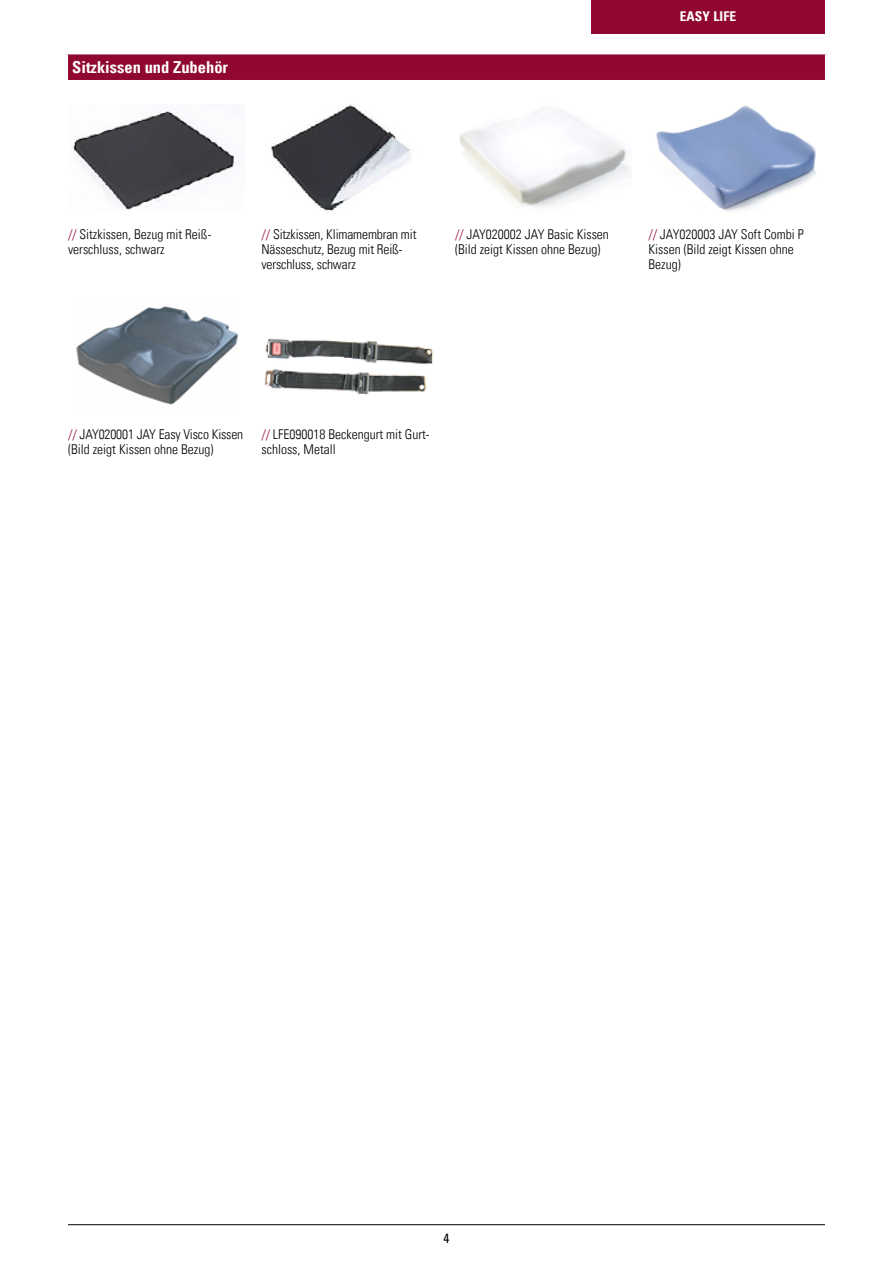
<style>
.page{position:relative;width:893px;height:1263px;background:#fff}
.page>*{position:absolute;margin:0;border:0;box-sizing:border-box;transform-origin:0 0}
.t1{font:16.5px "Univers Com 67 Bold Cond";color:#fff}
.t2{font:13.5px/15px "Univers Com 47 Light Cond";color:#000}
.t3{font:13.5px "Univers Com 67 Bold Cond";letter-spacing:.01em;color:#fff}
.t4{font:condensed 13.5px "Univers Com 57";color:#000}
.s1{color:#900730}
</style>
<div class="page">
<img style="left:460px;top:109px;width:170px;height:98px">
<img style="left:73px;top:111px;width:162px;height:99px">
<img style="left:656px;top:105px;width:160px;height:106px">
<img style="left:76px;top:306px;width:162px;height:99px">
<img style="left:271px;top:104px;width:140px;height:107px">
<img style="left:264px;top:338px;width:170px;height:57px">
<div style="left:66px;top:53px;width:761px;height:29px;background:#900730"></div>
<hr style="left:65px;top:51px;width:763px;height:3px;background:#fff">
<hr style="left:65px;top:54px;width:3px;height:26px;background:#fff">
<hr style="left:825px;top:54px;width:3px;height:26px;background:#fff">
<hr style="left:65px;top:80px;width:763px;height:3px;background:#fff">
<div style="left:591px;top:0;width:234px;height:34px;background:#900730"></div>
<hr style="left:68px;top:1224px;width:757px;height:1px;background:#000">
<p class="t1" style="left:72px;top:57px;width:157px">Sitzkissen und Zubehör</p>
<p class="t3" style="left:680px;top:8px;width:58px">EASY LIFE</p>
<p class="t2" style="left:68px;top:227px;width:144px"><span class="s1">//</span> Sitzkissen, Bezug mit Reiß&shy;verschluss, schwarz</p>
<p class="t2" style="left:648px;top:227px;width:157px"><span class="s1">//</span> JAY020003 JAY Soft Combi P<br>Kissen (Bild zeigt Kissen ohne<br>Bezug)</p>
<p class="t2" style="left:262px;top:227px;width:156px"><span class="s1">//</span> Sitzkissen, Klimamembran mit<br>Nässeschutz, Bezug mit Reiß&shy;verschluss, schwarz</p>
<p class="t2" style="left:455px;top:227px;width:155px"><span class="s1">//</span> JAY020002 JAY Basic Kissen (Bild zeigt Kissen ohne Bezug)</p>
<p class="t2" style="left:68px;top:427px;width:177px"><span class="s1">//</span> JAY020001 JAY Easy Visco Kissen (Bild zeigt Kissen ohne Bezug)</p>
<p class="t2" style="left:262px;top:427px;width:170px"><span class="s1">//</span> LFE090018 Beckengurt mit Gurt&shy;schloss, Metall</p>
<p class="t4" style="left:443px;top:1229px;width:7px">4</p>
</div>
